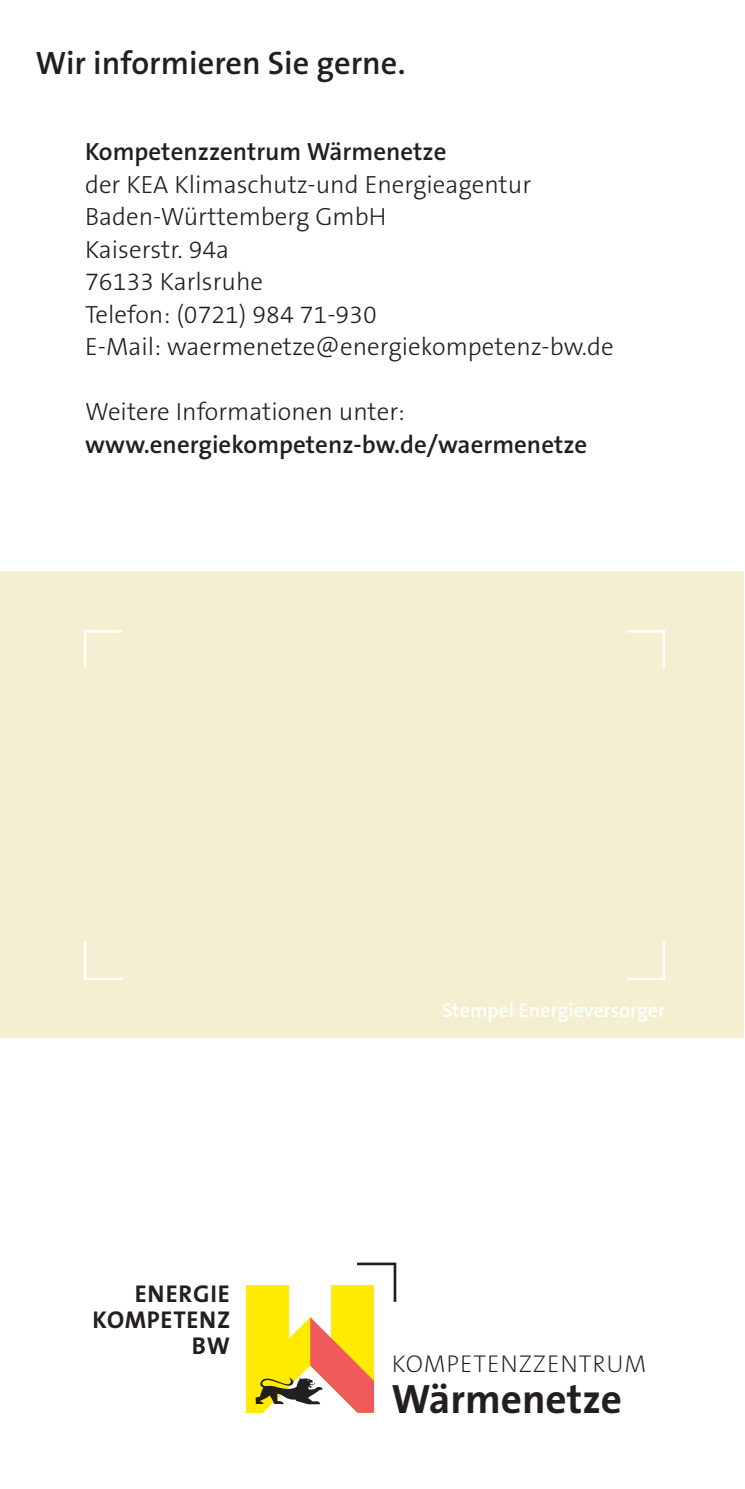
<style>
.page{position:relative;width:745px;height:1489px;background:#fff}
.page>*{position:absolute;margin:0;border:0;box-sizing:border-box;transform-origin:0 0}
.t1{font:700 41.25px "The Sans";color:#231f20}
.t2{font:600 32.5px "The Sans CE B6";color:#231f20}
.t3{font:300 25px/32.5px "The Sans CE B3";color:#231f20}
.t4{font:600 25px "The Sans CE B6";color:#231f20}
.t5{font:700 24.25px/26px "The Sans";letter-spacing:.03em;color:#231f20;text-align:right}
.t6{font:24.25px "The Mix Extra Light Caps";letter-spacing:.035em;color:#231f20}
.t7{font:600 20px "The Sans CE B6";color:#fff}
</style>
<div class="page">
<div style="left:0;top:571px;width:742px;height:466px;background:#f4efd1"></div>
<svg style="left:84px;top:630px;width:38px;height:38px"></svg>
<svg style="left:84px;top:942px;width:38px;height:38px"></svg>
<svg style="left:627px;top:630px;width:38px;height:38px"></svg>
<svg style="left:627px;top:942px;width:38px;height:38px"></svg>
<div style="left:331px;top:1285px;width:43px;height:99px;background:#ffea01"></div>
<div style="left:246px;top:1370px;width:43px;height:42px;background:#ffea01"></div>
<div style="left:246px;top:1285px;width:43px;height:85px;background:#ffea01"></div>
<svg style="left:255px;top:1317px;width:119px;height:96px"></svg>
<svg style="left:357px;top:1262px;width:39px;height:39px"></svg>
<h2 class="t2" style="left:35px;top:45px;width:371px">Wir informieren Sie gerne.</h2>
<p class="t4" style="left:85px;top:138px;width:362px">Kompetenzzentrum Wärmenetze</p>
<p class="t3" style="left:85px;top:170px;width:529px">der KEA Klimaschutz-und Energieagentur<br>Baden-Württemberg GmbH<br>Kaiserstr. 94a<br>76133 Karlsruhe<br>Telefon: (0721) 984 71-930<br>E-Mail: waermenetze@energiekompetenz-bw.de</p>
<p class="t3" style="left:85px;top:397px;width:321px">Weitere Informationen unter:</p>
<p class="t4" style="left:85px;top:430px;width:503px">www.energiekompetenz-bw.de/waermenetze</p>
<p class="t5" style="left:93px;top:1280px;width:139px">ENERGIE<br>KOMPETENZ<br>BW</p>
<p class="t7" style="left:442px;top:999px;width:224px">Stempel Energieversorger</p>
<p class="t6" style="left:391px;top:1343px;width:256px">KOMPETENZZENTRUM</p>
<h1 class="t1" style="left:391px;top:1364px;width:232px">Wärmenetze</h1>
</div>
